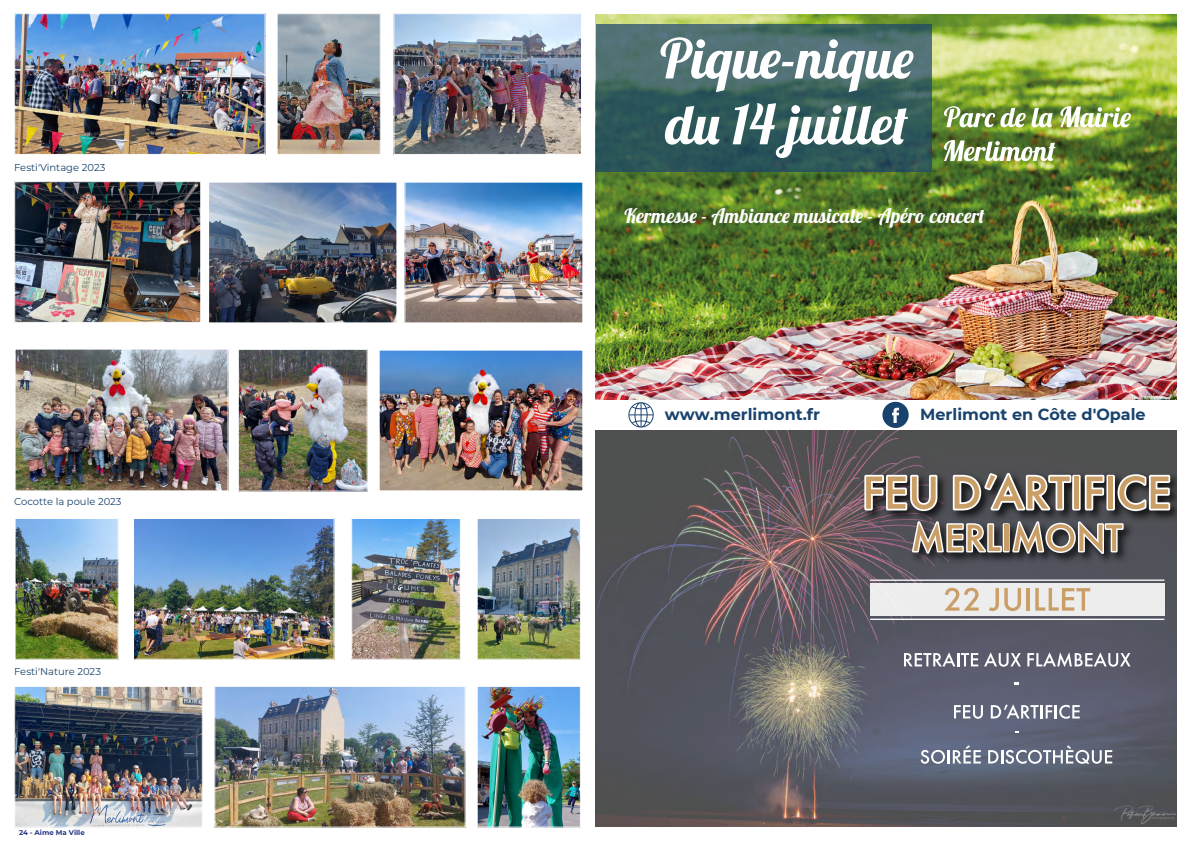
<style>
.page{position:relative;width:1191px;height:842px;background:#fff}
.page>*{position:absolute;margin:0;border:0;box-sizing:border-box;transform-origin:0 0}
.t1{font:20px "Lobster 1.4";color:#fff}
.t2{font:700 16px "Montserrat";color:#19436d}
.t3{font:10px "Montserrat";color:#19436d}
.t4{font:700 7px "Montserrat";color:#283583}
</style>
<div class="page">
<img style="left:595px;top:14px;width:581px;height:812px">
<svg style="left:596px;top:24px;width:335px;height:148px;background:#375e5f"></svg>
<svg style="left:660px;top:37px;width:253px;height:55px"></svg>
<svg style="left:665px;top:106px;width:54px;height:39px"></svg>
<svg style="left:732px;top:103px;width:176px;height:55px"></svg>
<svg style="left:944px;top:106px;width:81px;height:21px"></svg>
<svg style="left:1031px;top:108px;width:21px;height:19px"></svg>
<svg style="left:1060px;top:106px;width:70px;height:21px"></svg>
<svg style="left:944px;top:140px;width:111px;height:21px"></svg>
<div style="left:595px;top:400px;width:581px;height:30px;background:#fff"></div>
<svg style="left:628px;top:402px;width:26px;height:26px"></svg>
<svg style="left:882px;top:402px;width:26px;height:26px"></svg>
<img style="left:859px;top:468px;width:317px;height:57px">
<svg style="left:864px;top:475px;width:73px;height:36px"></svg>
<svg style="left:952px;top:473px;width:119px;height:37px;background:#948777"></svg>
<svg style="left:1072px;top:475px;width:8px;height:35px"></svg>
<hr style="left:1074px;top:477px;width:4px;height:32px;background:#ca9e67">
<svg style="left:1084px;top:475px;width:20px;height:35px"></svg>
<div style="left:1106px;top:475px;width:9px;height:35px;background:#fff;border-radius:2px"></div>
<div style="left:1108px;top:477px;width:5px;height:32px;background:#ca9e67"></div>
<svg style="left:1117px;top:474px;width:53px;height:37px"></svg>
<img style="left:906px;top:516px;width:231px;height:52px">
<svg style="left:912px;top:521px;width:90px;height:33px;background:#97897a"></svg>
<div style="left:1002px;top:523px;width:7px;height:29px;background:#fff"></div>
<hr style="left:1004px;top:525px;width:4px;height:26px;background:#ca9e67">
<svg style="left:1012px;top:521px;width:111px;height:33px;background:#8d8174"></svg>
<hr style="left:870px;top:619px;width:294px;height:1px;background:#fff">
<hr style="left:870px;top:579px;width:294px;height:2px;background:#fff">
<div style="left:870px;top:583px;width:294px;height:33px;background:#ededee"></div>
<svg style="left:944px;top:588px;width:34px;height:23px"></svg>
<svg style="left:989px;top:588px;width:32px;height:23px"></svg>
<hr style="left:1026px;top:588px;width:4px;height:23px;background:#ca9e67">
<svg style="left:1035px;top:588px;width:55px;height:23px"></svg>
<svg style="left:904px;top:652px;width:74px;height:14px"></svg>
<svg style="left:984px;top:652px;width:37px;height:15px"></svg>
<svg style="left:1027px;top:652px;width:103px;height:15px"></svg>
<svg style="left:954px;top:705px;width:29px;height:14px"></svg>
<svg style="left:990px;top:704px;width:89px;height:15px"></svg>
<svg style="left:920px;top:745px;width:61px;height:19px"></svg>
<svg style="left:988px;top:745px;width:124px;height:19px"></svg>
<img style="left:16px;top:15px;width:247px;height:138px">
<div style="left:14px;top:13px;width:251px;height:142px;border:1px solid #fff"></div>
<img style="left:216px;top:688px;width:247px;height:138px">
<div style="left:214px;top:686px;width:251px;height:142px;border:1px solid #fff"></div>
<img style="left:395px;top:15px;width:185px;height:138px">
<div style="left:393px;top:13px;width:189px;height:142px;border:1px solid #fff"></div>
<img style="left:406px;top:184px;width:175px;height:137px">
<div style="left:404px;top:182px;width:179px;height:141px;border:1px solid #fff"></div>
<img style="left:17px;top:351px;width:209px;height:138px">
<div style="left:15px;top:349px;width:213px;height:142px;border:1px solid #fff"></div>
<img style="left:381px;top:352px;width:200px;height:137px">
<div style="left:379px;top:350px;width:204px;height:141px;border:1px solid #fff"></div>
<img style="left:16px;top:183px;width:183px;height:138px">
<div style="left:14px;top:181px;width:187px;height:142px;border:1px solid #fff"></div>
<img style="left:210px;top:184px;width:185px;height:137px">
<div style="left:208px;top:182px;width:189px;height:141px;border:1px solid #fff"></div>
<img style="left:135px;top:520px;width:198px;height:138px">
<div style="left:133px;top:518px;width:202px;height:142px;border:1px solid #fff"></div>
<img style="left:279px;top:15px;width:100px;height:138px">
<div style="left:277px;top:13px;width:104px;height:142px;border:1px solid #fff"></div>
<img style="left:479px;top:688px;width:100px;height:138px">
<div style="left:477px;top:686px;width:104px;height:142px;border:1px solid #fff"></div>
<img style="left:479px;top:520px;width:100px;height:138px">
<div style="left:477px;top:518px;width:104px;height:142px;border:1px solid #fff"></div>
<img style="left:353px;top:520px;width:106px;height:138px">
<div style="left:351px;top:518px;width:110px;height:142px;border:1px solid #fff"></div>
<img style="left:17px;top:520px;width:100px;height:138px">
<div style="left:15px;top:518px;width:104px;height:142px;border:1px solid #fff"></div>
<img style="left:240px;top:351px;width:126px;height:139px">
<div style="left:238px;top:349px;width:130px;height:143px;border:1px solid #fff"></div>
<img style="left:16px;top:688px;width:185px;height:138px">
<div style="left:14px;top:686px;width:189px;height:142px;border:1px solid #fff"></div>
<p class="t3" style="left:14px;top:161px;width:93px">Festi'Vintage 2023</p>
<p class="t3" style="left:14px;top:494px;width:109px">Cocotte la poule 2023</p>
<p class="t3" style="left:14px;top:665px;width:88px">Festi'Nature 2023</p>
<p class="t4" style="left:19px;top:827px;width:67px">24 - Aime Ma Ville</p>
<h1 class="t1" style="left:624px;top:203px;width:362px">Kermesse - Ambiance musicale - Apéro concert</h1>
<h2 class="t2" style="left:664px;top:402px;width:157px">www.merlimont.fr</h2>
<h2 class="t2" style="left:920px;top:402px;width:227px">Merlimont en Côte d'Opale</h2>
</div>
